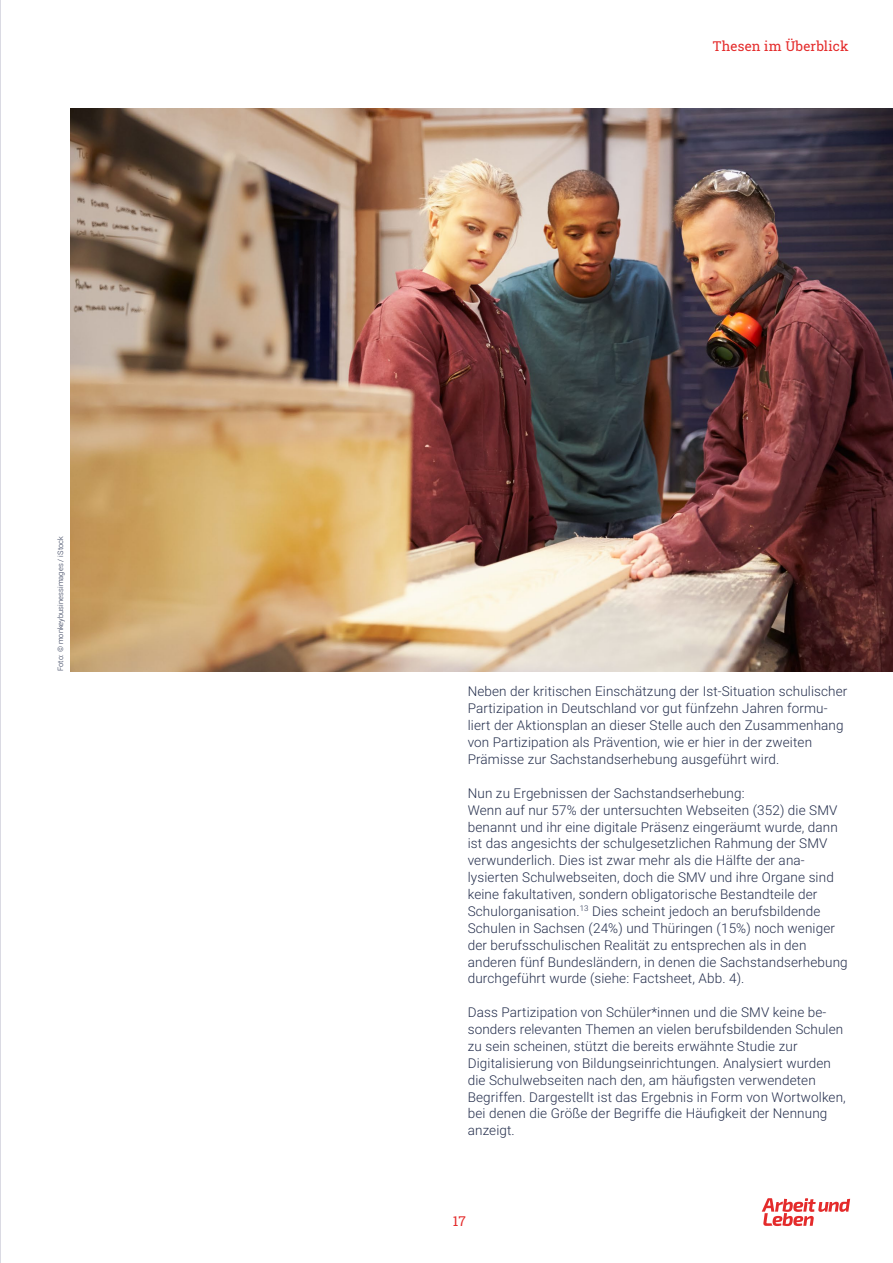
<style>
.page{position:relative;width:893px;height:1263px;background:#fff}
.page>*{position:absolute;margin:0;border:0;box-sizing:border-box;transform-origin:0 0}
.Copytexte_RoboReg_9p{font:300 13.5px/16.8px "Roboto";letter-spacing:.01em;color:#252f4d}
.Kapitelthema_RoboSla{font:13.5px "Roboto Slab";letter-spacing:.01em;color:#e42b2b}
.Copytexte_RoboReg_9p-2{font:300 7.5px "Roboto";letter-spacing:.01em;color:#252f4d}
</style>
<div class="page">
<svg style="left:762px;top:1198px;width:88px;height:28px"></svg>
<img style="left:70px;top:108px;width:823px;height:563px">
<hr style="left:0;top:0;width:1px;height:1263px;background:#b6b6c8">
<p class="Copytexte_RoboReg_9p-2" style="left:55px;top:671px;width:137px;rotate:-90deg">Foto: © monkeybusinessimages / iStock</p>
<p class="Kapitelthema_RoboSla" style="left:712px;top:37px;width:137px">Thesen im Überblick</p>
<p class="Copytexte_RoboReg_9p" style="left:468px;top:683px;width:381px">Neben der kritischen Einschätzung der Ist-Situation schulischer Partizipation in Deutschland vor gut fünfzehn Jahren formu&shy;liert der Aktionsplan an dieser Stelle auch den Zusammenhang von Partizipation als Prävention, wie er hier in der zweiten Prämisse zur Sachstandserhebung ausgeführt wird.</p>
<p class="Copytexte_RoboReg_9p" style="left:468px;top:784px;width:278px">Nun zu Ergebnissen der Sachstandserhebung:</p>
<p class="Copytexte_RoboReg_9p" style="left:468px;top:801px;width:381px">Wenn auf nur 57% der untersuchten Webseiten (352) die SMV benannt und ihr eine digitale Präsenz eingeräumt wurde, dann ist das angesichts der schulgesetzlichen Rahmung der SMV verwunderlich. Dies ist zwar mehr als die Hälfte der ana&shy;lysierten Schulwebseiten, doch die SMV und ihre Organe sind keine fakultativen, sondern obligatorische Bestandteile der Schulorganisation.<sup>13</sup> Dies scheint jedoch an berufsbildende Schulen in Sachsen (24%) und Thüringen (15%) noch weniger der berufsschulischen Realität zu entsprechen als in den anderen fünf Bundesländern, in denen die Sachstandserhebung durchgeführt wurde (siehe: Factsheet, Abb. 4).</p>
<p class="Copytexte_RoboReg_9p" style="left:468px;top:1003px;width:380px">Dass Partizipation von Schüler*innen und die SMV keine be&shy;sonders relevanten Themen an vielen berufsbildenden Schulen zu sein scheinen, stützt die bereits erwähnte Studie zur Digitalisierung von Bildungseinrichtungen. Analysiert wurden die Schulwebseiten nach den, am häufigsten verwendeten Begriffen. Dargestellt ist das Ergebnis in Form von Wortwolken, bei denen die Größe der Begriffe die Häufigkeit der Nennung anzeigt.</p>
<p class="Kapitelthema_RoboSla" style="left:453px;top:1211px;width:15px">17</p>
</div>
